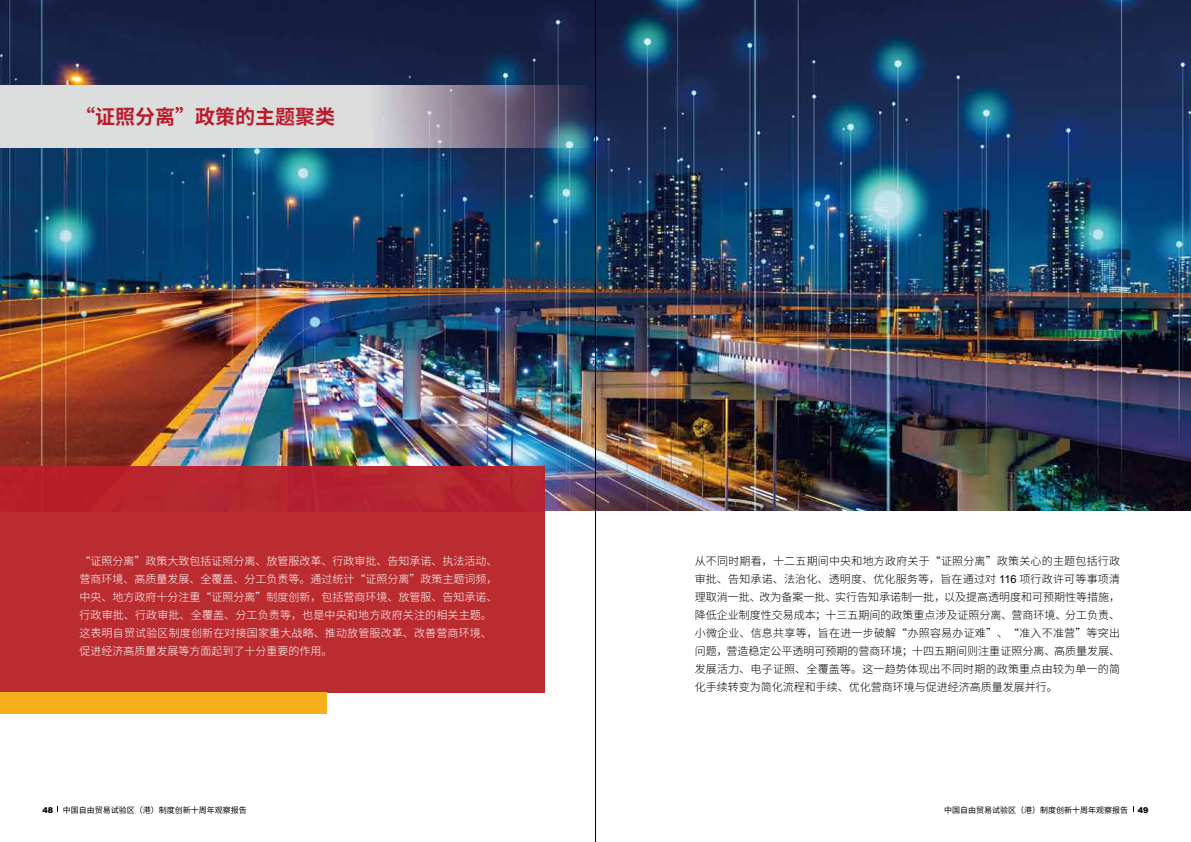
<style>
.page{position:relative;width:1191px;height:842px;background:#fff}
.page>*{position:absolute;margin:0;border:0;box-sizing:border-box;transform-origin:0 0}
.t1{font:700 20px "Source Han Sans CN";color:#b81c2b}
.t2{font:300 11px/18px "Source Han Sans CN";color:#000;text-align:justify}
.t3{font:300 11px/18px "Source Han Sans CN";color:#fff}
.t4{font:8px "Source Han Sans CN";color:#000}
.s1{font-family:"Arial";font-weight:400}
.s2{font-family:"Arial";font-weight:900}
</style>
<div class="page">
<img style="left:0;top:0;width:1191px;height:511px">
<div style="left:0;top:511px;width:544px;height:182px;background:#bb2c30"></div>
<div style="left:0;top:466px;width:544px;height:45px;background:#b52430"></div>
<img style="left:0;top:85px;width:595px;height:62px">
<div style="left:0;top:692px;width:326px;height:22px;background:#f4af1a"></div>
<hr style="left:595px;top:0;width:1px;height:842px;background:#000">
<h1 class="t1" style="left:75px;top:105px;width:261px">“证照分离”政策的主题聚类</h1>
<p class="t3" style="left:79px;top:552px;width:419px">“证照分离”政策大致包括证照分离、放管服改革、行政审批、告知承诺、执法活动、营商环境、高质量发展、全覆盖、分工负责等。通过统计“证照分离”政策主题词频，中央、地方政府十分注重“证照分离”制度创新，包括营商环境、放管服、告知承诺、行政审批、行政审批、全覆盖、分工负责等，也是中央和地方政府关注的相关主题。这表明自贸试验区制度创新在对接国家重大战略、推动放管服改革、改善营商环境、促进经济高质量发展等方面起到了十分重要的作用。</p>
<p class="t2" style="left:694px;top:552px;width:427px">从不同时期看，十二五期间中央和地方政府关于“证照分离”政策关心的主题包括行政审批、告知承诺、法治化、透明度、优化服务等，旨在通过对 <span class="s1">116</span> 项行政许可等事项清理取消一批、改为备案一批、实行告知承诺制一批，以及提高透明度和可预期性等措施，降低企业制度性交易成本；十三五期间的政策重点涉及证照分离、营商环境、分工负责、小微企业、信息共享等，旨在进一步破解“办照容易办证难”、“准入不准营”等突出问题，营造稳定公平透明可预期的营商环境；十四五期间则注重证照分离、高质量发展、发展活力、电子证照、全覆盖等。这一趋势体现出不同时期的政策重点由较为单一的简化手续转变为简化流程和手续、优化营商环境与促进经济高质量发展并行。</p>
<p class="t4" style="left:43px;top:805px;width:206px"><span class="s2">48</span> 中国自由贸易试验区（港）制度创新十周年观察报告</p>
<p class="t4" style="left:944px;top:805px;width:206px">中国自由贸易试验区（港）制度创新十周年观察报告 <span class="s2">49</span></p>
</div>
